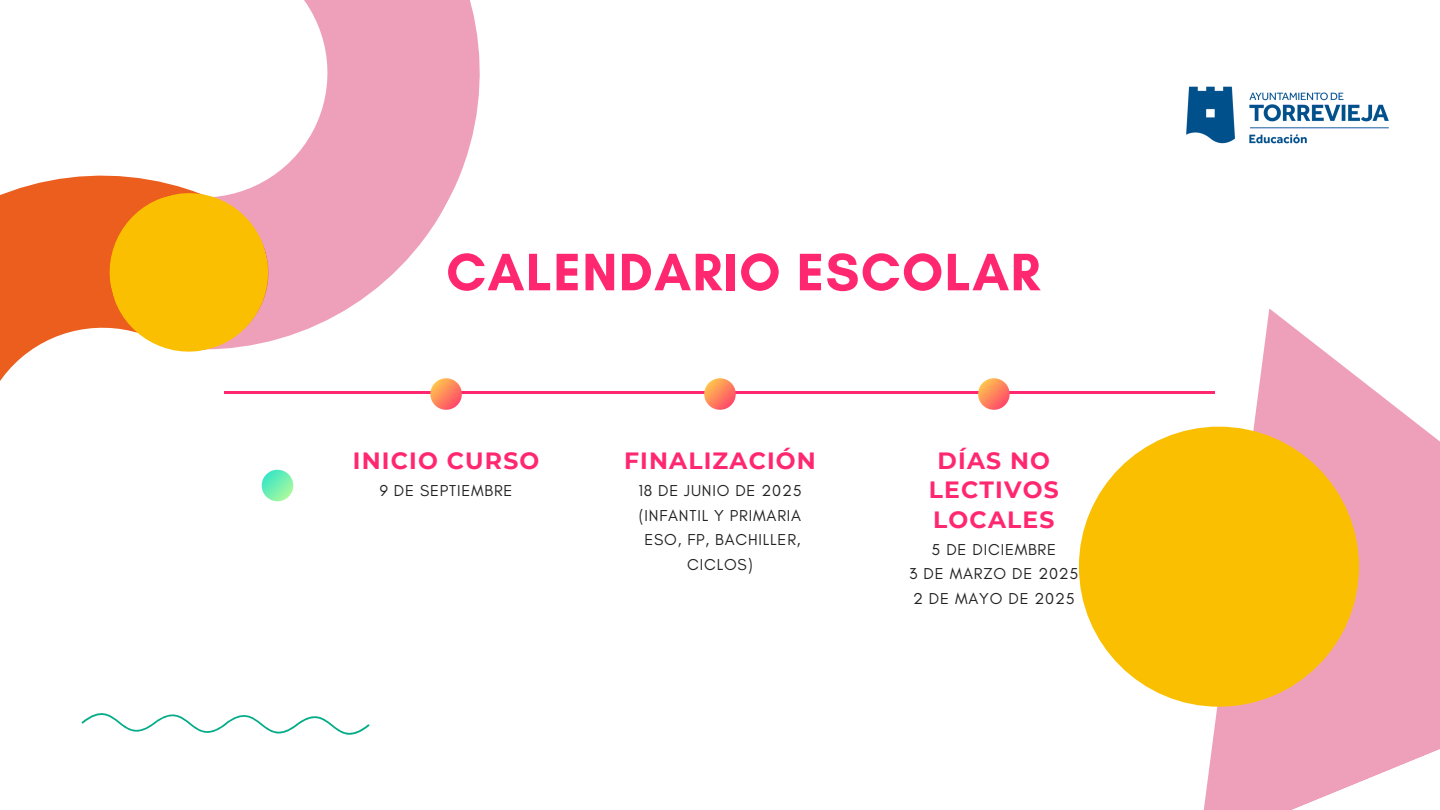
<style>
.page{position:relative;width:1440px;height:810px;background:#fff}
.page>*{position:absolute;margin:0;border:0;box-sizing:border-box;transform-origin:0 0}
.t1{font:700 53.7px "Glacial Indifference";letter-spacing:.025em;color:#ff2870}
.t2{font:700 23.5px/29.2px "Montserrat";letter-spacing:.05em;color:#ff2870;text-align:center}
.t3{font:16.1px/24.7px "Glacial Indifference";letter-spacing:.05em;color:#222}
</style>
<div class="page">
<svg style="left:82px;top:713px;width:288px;height:22px"></svg>
<svg style="left:279px;top:0;width:201px;height:339px;fill:#eea0ba"></svg>
<svg style="left:0;top:171px;width:279px;height:331px"></svg>
<svg style="left:101px;top:185px;width:176px;height:175px"></svg>
<svg style="left:1200px;top:309px;width:240px;height:501px;fill:#eea0ba"></svg>
<div style="left:1079px;top:427px;width:280px;height:280px;background:#fbbf02;border-radius:50%"></div>
<hr style="left:224px;top:391px;width:991px;height:3px;background:#ff2870">
<svg style="left:704px;top:378px;width:32px;height:32px"></svg>
<svg style="left:978px;top:378px;width:32px;height:32px"></svg>
<svg style="left:430px;top:378px;width:32px;height:32px"></svg>
<svg style="left:262px;top:470px;width:31px;height:31px"></svg>
<img style="left:1186px;top:86px;width:203px;height:58px">
<p class="t1" style="left:446px;top:239px;width:595px">CALENDARIO ESCOLAR</p>
<p class="t2" style="left:353px;top:446px;width:188px">INICIO CURSO</p>
<h1 class="t3" style="left:380px;top:478px;width:134px">9 DE SEPTIEMBRE</h1>
<p class="t2" style="left:624px;top:446px;width:193px">FINALIZACIÓN</p>
<p class="t3" style="left:638px;top:478px;width:165px">18 DE JUNIO DE 2025 (INFANTIL Y PRIMARIA</p>
<h2 class="t3" style="left:644px;top:527px;width:158px;text-align:center">ESO, FP, BACHILLER,<br>CICLOS)</h2>
<p class="t2" style="left:929px;top:446px;width:131px">DÍAS NO<br>LECTIVOS<br>LOCALES</p>
<h2 class="t3" style="left:932px;top:537px;width:126px">5 DE DICIEMBRE</h2>
<p class="t3" style="left:909px;top:561px;width:171px">3 DE MARZO DE 2025</p>
<p class="t3" style="left:913px;top:586px;width:163px">2 DE MAYO DE 2025</p>
</div>
